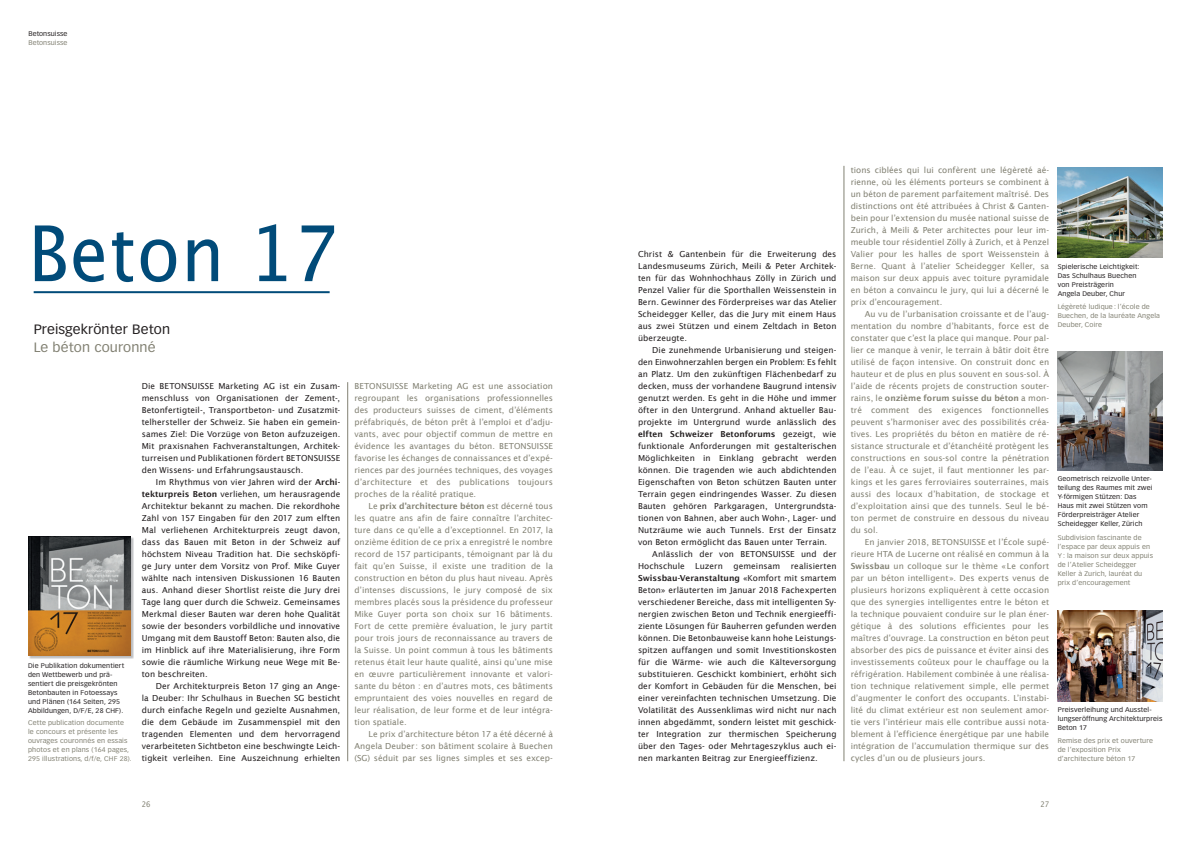
<style>
.page{position:relative;width:1191px;height:842px;background:#fff}
.page>*{position:absolute;margin:0;border:0;box-sizing:border-box;transform-origin:0 0}
.t1{font:77px "Lucida Grande";letter-spacing:.015em;color:#014b79;scale:.91 1}
.t2{font:13.3px "Vectora LH";letter-spacing:.01em;color:#231f20;scale:1.05 1}
.t3{font:13.3px "Vectora LH";letter-spacing:.01em;color:#828173;scale:1.05 1}
.t4{font:8.3px/12px "Lucida Sans";letter-spacing:.005em;color:#828173;text-align:justify}
.t5{font:8.3px/12px "Lucida Sans";letter-spacing:.005em;color:#231f20;text-align:justify}
.t6{font:7.7px "Lucida Grande";color:#828173;scale:.91 1}
.t7{font:6.7px/9px "Vectora LH";letter-spacing:.02em;color:#231f20;scale:1.05 1}
.t8{font:6.7px/9px "Vectora LH";letter-spacing:.02em;color:#828173;scale:1.05 1}
.s1{font-weight:600}
</style>
<div class="page">
<hr style="left:843px;top:166px;width:1px;height:595px;background:#828173">
<hr style="left:347px;top:382px;width:1px;height:379px;background:#828173">
<img style="left:29px;top:537px;width:105px;height:122px">
<img style="left:28px;top:537px;width:102px;height:118px">
<hr style="left:34px;top:291px;width:296px;height:2px;background:#014b79">
<img style="left:1057px;top:167px;width:105px;height:91px">
<img style="left:1057px;top:351px;width:105px;height:119px">
<img style="left:1057px;top:610px;width:105px;height:91px">
<p class="t7" style="left:28px;top:29px;width:39px">Betonsuisse</p>
<p class="t8" style="left:28px;top:38px;width:39px">Betonsuisse</p>
<h1 class="t1" style="left:28px;top:209px;width:342px">Beton 17</h1>
<h2 class="t2" style="left:34px;top:321px;width:131px">Preisgekrönter Beton</h2>
<h2 class="t3" style="left:34px;top:339px;width:118px">Le béton couronné</h2>
<p class="t7" style="left:28px;top:661px;width:93px">Die Publikation dokumentiert den Wettbewerb und prä&shy;sentiert die preisgekrönten<br>Betonbauten in Fotoessays und Plänen (164 Seiten, 295<br>Ab bildungen, D/F/E, 28 CHF).</p>
<p class="t8" style="left:28px;top:718px;width:100px">Cette publication documente<br>le concours et présente les ouvrages couronnés en essais photos et en plans (164 pages,<br>295 illustrations, d/f/e, CHF 28).</p>
<p class="t5" style="left:142px;top:380px;width:200px">Die BETONSUISSE Marketing AG ist ein Zusam&shy;menschluss von Organisationen der Zement-, Betonfertigteil-, Transportbeton- und Zusatzmit&shy;telhersteller der Schweiz. Sie haben ein gemein&shy;sames Ziel: Die Vorzüge von Beton aufzuzeigen.<br>Mit praxisnahen Fachveranstaltungen, Architek&shy;turreisen und Publikationen fördert BETONSUISSE den Wissens- und Erfahrungsaustausch.</p>
<p class="t5" style="left:142px;top:476px;width:200px;text-indent:14px">Im Rhythmus von vier Jahren wird der <span class="s1">Archi&shy;tekturpreis Beton</span> verliehen, um herausragende Architektur bekannt zu machen. Die rekordhohe Zahl von 157 Eingaben für den 2017 zum elften Mal verliehenen Architekturpreis zeugt davon, dass das Bauen mit Beton in der Schweiz auf höchstem Niveau Tradition hat. Die sechsköpfi&shy;ge Jury unter dem Vorsitz von Prof. Mike Guyer wählte nach intensiven Diskussionen 16 Bauten aus. Anhand dieser Shortlist reiste die Jury drei Tage lang quer durch die Schweiz. Gemeinsames Merkmal dieser Bauten war deren hohe Qualität sowie der besonders vorbildliche und innovative Umgang mit dem Baustoff Beton: Bauten also, die im Hinblick auf ihre Materialisierung, ihre Form sowie die räumliche Wirkung neue Wege mit Be&shy;ton beschreiten.</p>
<p class="t5" style="left:142px;top:680px;width:200px;text-indent:14px">Der Architekturpreis Beton 17 ging an Ange&shy;la Deuber: Ihr Schulhaus in Buechen SG besticht durch einfache Regeln und gezielte Ausnahmen, die dem Gebäude im Zusammenspiel mit den tragenden Elementen und dem hervorragend verarbeiteten Sichtbeton eine beschwingte Leich&shy;tigkeit verleihen. Eine Auszeichnung erhielten</p>
<p class="t4" style="left:354px;top:380px;width:200px">BETONSUISSE Marketing AG est une association regroupant les organisations professionnelles des producteurs suisses de ciment, d’éléments préfabriqués, de béton prêt à l’emploi et d’adju&shy;vants, avec pour objectif commun de mettre en évidence les avantages du béton. BETONSUISSE favorise les échanges de connaissances et d’expé&shy;riences par des journées techniques, des voyages d’architecture et des publications toujours proches de la réalité pratique.</p>
<p class="t4" style="left:354px;top:500px;width:200px;text-indent:14px">Le <span class="s1">prix d’architecture béton</span> est décerné tous les quatre ans afin de faire connaître l’architec&shy;ture dans ce qu’elle a d’exceptionnel. En 2017, la onzième édition de ce prix a enregistré le nombre record de 157 participants, témoignant par là du fait qu’en Suisse, il existe une tradition de la construction en béton du plus haut niveau. Après d’intenses discussions, le jury composé de six membres placés sous la présidence du professeur Mike Guyer porta son choix sur 16 bâtiments.<br>Fort de cette première évaluation, le jury partit pour trois jours de reconnaissance au travers de la Suisse. Un point commun à tous les bâtiments retenus était leur haute qualité, ainsi qu’une mise en œuvre particulièrement innovante et valori&shy;sante du béton : en d’autres mots, ces bâtiments empruntaient des voies nouvelles en regard de leur réalisation, de leur forme et de leur intégra&shy;tion spatiale.</p>
<p class="t4" style="left:354px;top:728px;width:200px;text-indent:14px">Le prix d’architecture béton 17 a été décerné à Angela Deuber : son bâtiment scolaire à Buechen (SG) séduit par ses lignes simples et ses excep-</p>
<p class="t5" style="left:638px;top:248px;width:200px">Christ &amp; Gantenbein für die Erweiterung des Landesmuseums Zürich, Meili &amp; Peter Architek&shy;ten für das Wohnhochhaus Zölly in Zürich und Penzel Valier für die Sporthallen Weissenstein in Bern. Gewinner des Förderpreises war das Atelier Scheidegger Keller, das die Jury mit einem Haus aus zwei Stützen und einem Zeltdach in Beton überzeugte.</p>
<p class="t5" style="left:638px;top:344px;width:200px;text-indent:14px">Die zunehmende Urbanisierung und steigen&shy;den Einwohnerzahlen bergen ein Problem: Es fehlt an Platz. Um den zukünftigen Flächenbedarf zu decken, muss der vorhandene Baugrund intensiv genutzt werden. Es geht in die Höhe und immer öfter in den Untergrund. Anhand aktueller Bau&shy;projekte im Untergrund wurde anlässlich des <span class="s1">elften Schweizer Betonforums</span> gezeigt, wie funktionale Anforderungen mit gestalterischen Möglichkeiten in Einklang gebracht werden können. Die tragenden wie auch abdichtenden Eigenschaften von Beton schützen Bauten unter Terrain gegen eindringendes Wasser. Zu diesen Bauten gehören Parkgaragen, Untergrundsta&shy;tionen von Bahnen, aber auch Wohn-, Lager- und Nutzräume wie auch Tunnels. Erst der Einsatz von Beton ermöglicht das Bauen unter Terrain.</p>
<p class="t5" style="left:638px;top:548px;width:200px;text-indent:14px">Anlässlich der von BETONSUISSE und der<br>Hochschule</p>
<p class="t5" style="left:638px;top:560px;width:200px;text-indent:153px">realisierten <span class="s1">Swissbau-Veranstaltung</span> «Komfort mit smartem Beton» erläuterten im Januar 2018 Fachexperten verschiedener Bereiche, dass mit intelligenten Sy&shy;nergien zwischen Beton und Technik energieeffi&shy;ziente Lösungen für Bauherren gefunden werden können. Die Betonbauweise kann hohe Leistungs&shy;spitzen auffangen und somit Investitionskosten für die Wärme- wie auch die Kälteversorgung substituieren. Geschickt kombiniert, erhöht sich der Komfort in Gebäuden für die Menschen, bei einer vereinfachten technischen Umsetzung. Die Volatilität des Aussenklimas wird nicht nur nach innen abgedämmt, sondern leistet mit geschick&shy;ter Integration zur thermischen Speicherung über den Tages- oder Mehrtageszyklus auch ei&shy;nen markanten Beitrag zur Energieeffizienz.</p>
<p class="t5" style="left:695px;top:560px;width:29px">Luzern</p>
<p class="t5" style="left:733px;top:560px;width:48px">gemeinsam</p>
<p class="t4" style="left:850px;top:164px;width:200px">tions ciblées qui lui confèrent une légèreté aé&shy;rienne, où les éléments porteurs se combinent à un béton de parement parfaitement maîtrisé. Des distinctions ont été attribuées à Christ &amp; Ganten&shy;bein pour l’extension du musée national suisse de Zurich, à Meili &amp; Peter architectes pour leur im&shy;meuble tour résidentiel Zölly à Zurich, et à Penzel Valier pour les halles de sport Weissenstein à Berne. Quant à l’atelier Scheidegger Keller, sa maison sur deux appuis avec toiture pyramidale en béton a convaincu le jury, qui lui a décerné le prix d’encouragement.</p>
<p class="t4" style="left:850px;top:308px;width:200px;text-indent:14px">Au vu de l’urbanisation croissante et de l’aug&shy;mentation du nombre d’habitants, force est de constater que c’est la place qui manque. Pour pal&shy;lier ce manque à venir, le terrain à bâtir doit être utilisé de façon intensive. On construit donc en hauteur et de plus en plus souvent en sous-sol. À l’aide de récents projets de construction souter&shy;rains, le <span class="s1">onzième forum suisse du béton</span> a mon&shy;tré comment des exigences fonctionnelles peuvent s’harmoniser avec des possibilités créa&shy;tives. Les propriétés du béton en matière de ré&shy;sistance structurale et d’étanchéité protègent les constructions en sous-sol contre la pénétration de l’eau. À ce sujet, il faut mentionner les par&shy;kings et les gares ferroviaires souterraines, mais aussi des locaux d’habitation, de stockage et d’exploitation ainsi que des tunnels. Seul le bé&shy;ton permet de construire en dessous du niveau du sol.</p>
<p class="t4" style="left:850px;top:536px;width:200px;text-indent:14px">En janvier 2018, BETONSUISSE et l’École supé&shy;rieure HTA de Lucerne ont réalisé en commun à la <span class="s1">Swissbau</span> un colloque sur le thème « Le confort par un béton intelligent ». Des experts venus de plusieurs horizons expliquèrent à cette occasion que des synergies intelligentes entre le béton et la technique pouvaient conduire sur le plan éner&shy;gétique à des solutions efficientes pour les maîtres d’ouvrage. La construction en béton peut absorber des pics de puissance et éviter ainsi des investissements coûteux pour le chauffage ou la réfrigération. Habilement combinée à une réalisa&shy;tion technique relativement simple, elle permet d’augmenter le confort des occupants. L’instabi&shy;lité du climat extérieur est non seulement amor&shy;tie vers l’intérieur mais elle contribue aussi nota&shy;blement à l’efficience énergétique par une habile intégration de l’accumulation thermique sur des cycles d’un ou de plusieurs jours.</p>
<p class="t7" style="left:1057px;top:262px;width:79px">Spielerische Leichtigkeit:<br>Das Schulhaus Buechen von Preisträgerin<br>Angela Deuber, Chur</p>
<p class="t8" style="left:1057px;top:303px;width:99px">Légèreté ludique : l’école de<br>Buechen, de la lauréate Angela<br>Deuber, Coire</p>
<p class="t7" style="left:1057px;top:474px;width:92px">Geometrisch reizvolle Unter&shy;teilung des Raumes mit zwei<br>Y-förmigen Stützen: Das<br>Haus mit zwei Stützen vom<br>Förderpreisträger Atelier<br>Scheidegger Keller, Zürich</p>
<p class="t8" style="left:1057px;top:533px;width:92px">Subdivision fascinante de l’espace par deux appuis en<br>Y : la maison sur deux appuis de l’Atelier Scheidegger<br>Keller à Zurich, lauréat du prix d’encouragement</p>
<p class="t7" style="left:1057px;top:705px;width:101px">Preisverleihung und Ausstel&shy;lungseröffnung Architekturpreis<br>Beton 17</p>
<p class="t8" style="left:1057px;top:736px;width:92px">Remise des prix et ouverture de l’exposition Prix d’architecture béton 17</p>
<p class="t6" style="left:142px;top:800px;width:11px">26</p>
<p class="t6" style="left:1040px;top:800px;width:11px">27</p>
</div>
